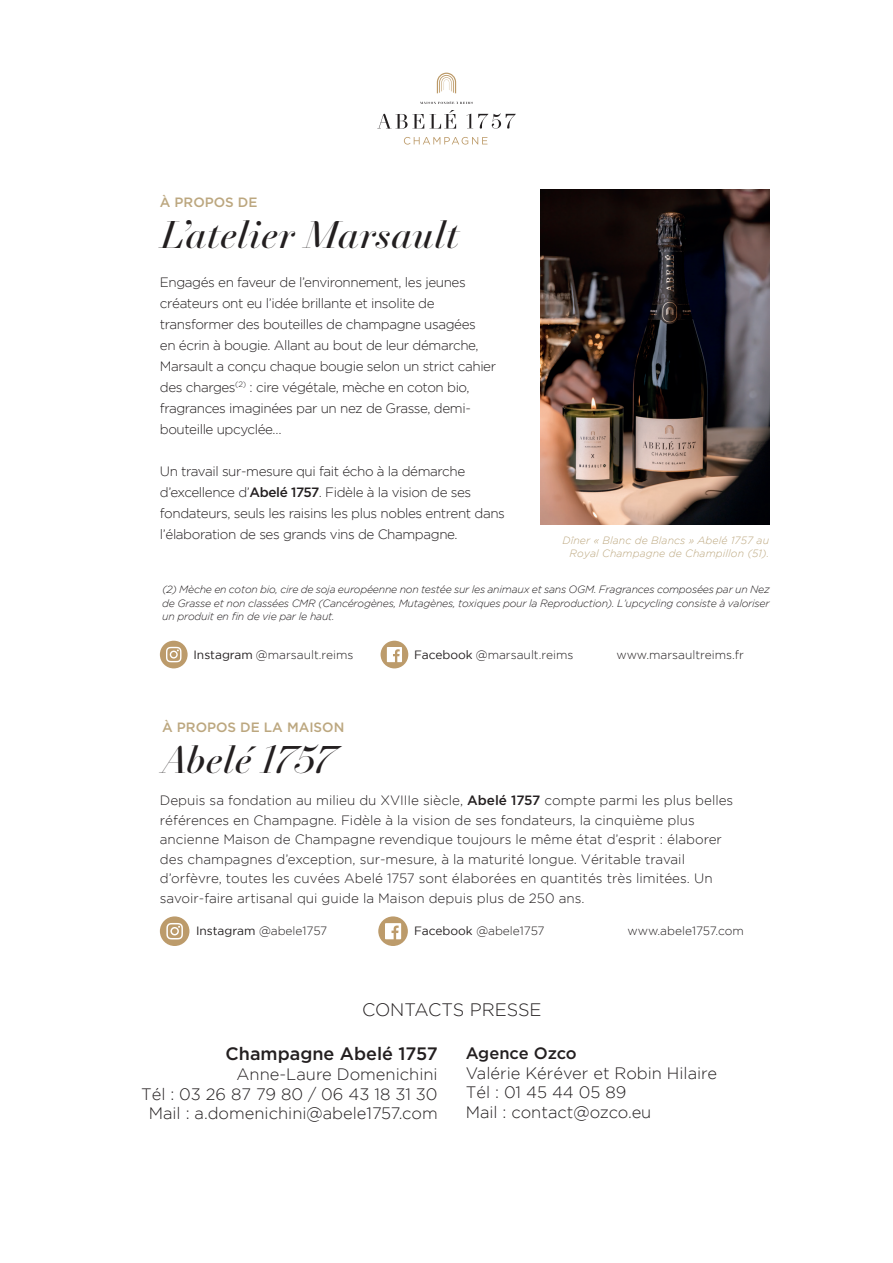
<style>
.page{position:relative;width:893px;height:1263px;background:#fff}
.page>*{position:absolute;margin:0;border:0;box-sizing:border-box;transform-origin:0 0}
.t1{font:italic 39px "New Paris King Size";color:#231f20}
.t2{font:500 18px "Gotham";color:#231f20}
.t3{font:300 18px "Gotham";color:#231f20}
.t4{font:300 16.5px/19.8px "Gotham";color:#231f20;text-align:right}
.t5{font:500 16.5px "Gotham";letter-spacing:-.01em;color:#231f20}
.t6{font:300 13.5px/21px "Gotham";letter-spacing:-.03em;color:#231f20}
.t7{font:300 13.5px/19.5px "Gotham";color:#231f20}
.t8{font:500 13.5px "Gotham";color:#bca77f}
.t9{font:300 12px "Gotham";color:#231f20}
.t10{font:italic 300 10.5px/13.5px "Gotham";letter-spacing:-.02em;color:#231f20;text-align:justify}
.t11{font:italic 300 10.5px/12.6px "Gotham";letter-spacing:.01em;color:#bca77f;text-align:right}
.s1{font-weight:500}
.s2{font-weight:400}
</style>
<div class="page">
<svg style="left:420px;top:101px;width:53px;height:3px"></svg>
<svg style="left:437px;top:73px;width:19px;height:20px"></svg>
<svg style="left:377px;top:110px;width:79px;height:19px"></svg>
<svg style="left:466px;top:113px;width:50px;height:16px"></svg>
<svg style="left:404px;top:137px;width:83px;height:8px"></svg>
<div style="left:160px;top:916px;width:29px;height:30px;background:#bc9b6b;border-radius:50%"></div>
<svg style="left:166px;top:923px;width:17px;height:16px"></svg>
<svg style="left:378px;top:916px;width:30px;height:30px"></svg>
<svg style="left:385px;top:923px;width:16px;height:16px"></svg>
<div style="left:160px;top:641px;width:28px;height:27px;background:#bc9b6b;border-radius:50%"></div>
<svg style="left:166px;top:647px;width:15px;height:15px"></svg>
<div style="left:381px;top:641px;width:27px;height:27px;background:#bc9b6b;border-radius:50%"></div>
<svg style="left:387px;top:647px;width:15px;height:15px"></svg>
<img style="left:541px;top:190px;width:229px;height:335px">
<p class="t8" style="left:160px;top:193px;width:99px">À PROPOS DE</p>
<h1 class="t1" style="left:160px;top:213px;width:301px">L’atelier Marsault</h1>
<p class="t6" style="left:160px;top:271px;width:338px">Engagés en faveur de l’environnement, les jeunes créateurs ont eu l’idée brillante et insolite de transformer des bouteilles de champagne usagées<br>en écrin à bougie. Allant au bout de leur démarche, Marsault a conçu chaque bougie selon un strict cahier des charges<sup>(2)</sup> : cire végétale, mèche en coton bio, fragrances imaginées par un nez de Grasse, demi&shy;bouteille upcyclée…</p>
<p class="t6" style="left:160px;top:460px;width:347px">Un travail sur-mesure qui fait écho à la démarche d’excellence d’<span class="s1">Abelé 1757</span>. Fidèle à la vision de ses fondateurs, seuls les raisins les plus nobles entrent dans l’élaboration de ses grands vins de Champagne.</p>
<p class="t11" style="left:562px;top:534px;width:208px">Dîner « Blanc de Blancs » Abelé 1757 au<br>Royal Champagne de Champillon (51).</p>
<p class="t10" style="left:162px;top:583px;width:609px">(2) Mèche en coton bio, cire de soja européenne non testée sur les animaux et sans OGM. Fragrances composées par un Nez de Grasse et non classées CMR (Cancérogènes, Mutagènes, toxiques pour la Reproduction). L’upcycling consiste à valoriser un produit en fin de vie par le haut.</p>
<p class="t9" style="left:193px;top:648px;width:161px"><span class="s2">Instagram</span> @marsault.reims</p>
<p class="t9" style="left:414px;top:648px;width:161px"><span class="s2">Facebook</span> @marsault.reims</p>
<p class="t9" style="left:616px;top:648px;width:129px">www.marsaultreims.fr</p>
<p class="t8" style="left:162px;top:718px;width:184px">À PROPOS DE LA MAISON</p>
<h1 class="t1" style="left:162px;top:738px;width:173px">Abelé 1757</h1>
<p class="t7" style="left:160px;top:791px;width:575px">Depuis sa fondation au milieu du XVIIIe siècle, <span class="s1">Abelé 1757</span> compte parmi les plus belles références en Champagne. Fidèle à la vision de ses fondateurs, la cinquième plus ancienne Maison de Champagne revendique toujours le même état d’esprit : élaborer des champagnes d’exception, sur-mesure, à la maturité longue. Véritable travail d’orfèvre, toutes les cuvées Abelé 1757 sont élaborées en quantités très limitées. Un savoir-faire artisanal qui guide la Maison depuis plus de 250 ans.</p>
<p class="t9" style="left:196px;top:924px;width:133px"><span class="s2">Instagram</span> @abele1757</p>
<p class="t9" style="left:414px;top:924px;width:132px"><span class="s2">Facebook</span> @abele1757</p>
<p class="t9" style="left:628px;top:924px;width:118px">www.abele1757.com</p>
<h2 class="t3" style="left:362px;top:1000px;width:181px">CONTACTS PRESSE</h2>
<h2 class="t2" style="left:226px;top:1042px;width:214px">Champagne Abelé 1757</h2>
<p class="t4" style="left:141px;top:1064px;width:298px">Anne-Laure Domenichini<br>Tél : 03 26 87 79 80 / 06 43 18 31 30<br>Mail : a.domenichini@abele1757.com</p>
<p class="t5" style="left:466px;top:1042px;width:112px">Agence Ozco</p>
<p class="t4" style="left:466px;top:1063px;width:253px;text-align:left">Valérie Kéréver et Robin Hilaire<br>Tél : 01 45 44 05 89<br>Mail : contact@ozco.eu</p>
</div>
